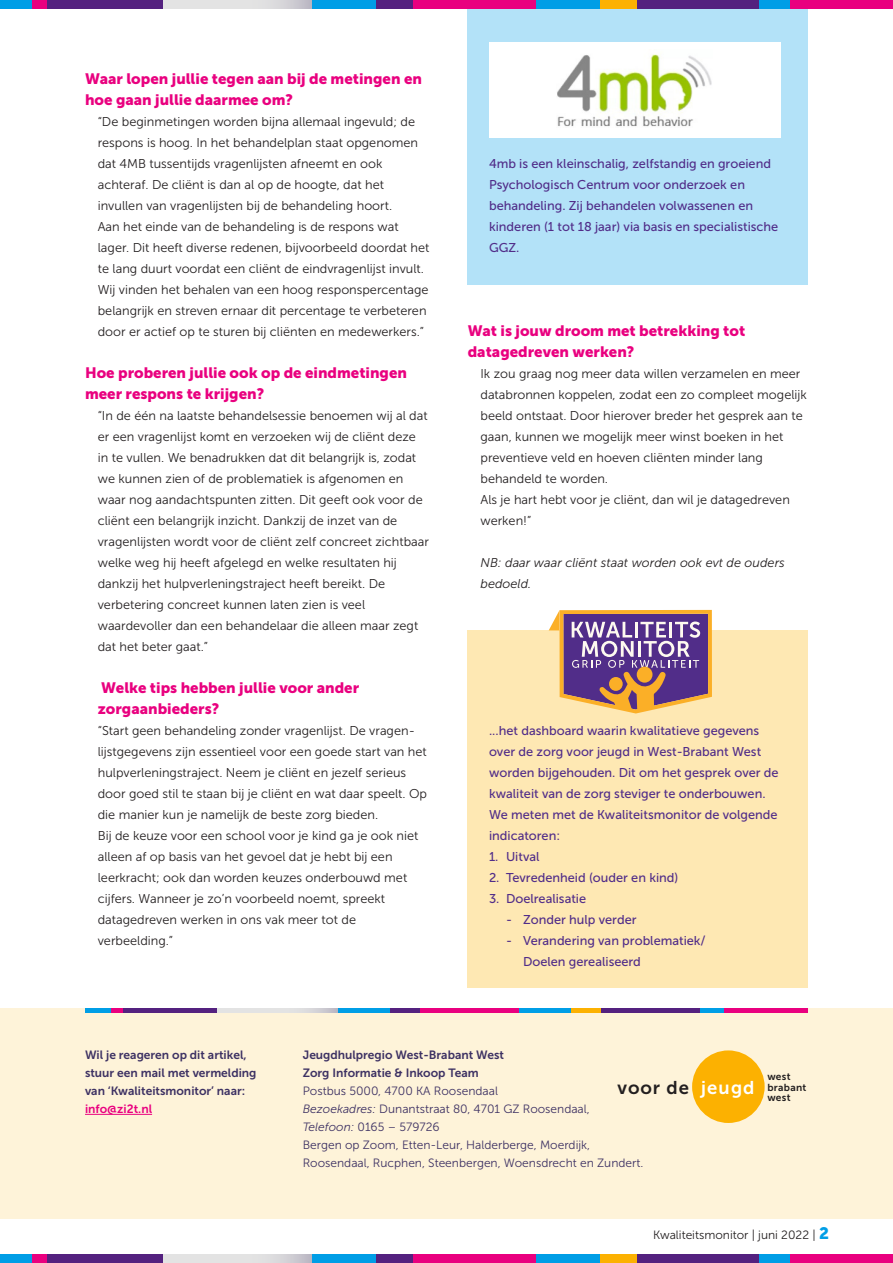
<style>
.page{position:relative;width:893px;height:1263px;background:#fff}
.page>*{position:absolute;margin:0;border:0;box-sizing:border-box;transform-origin:0 0}
.t1{font:18.45px "Museo Sans 700";letter-spacing:.05em;color:#231f20}
.t2{font:18.45px "Museo Sans 700";letter-spacing:.06em;color:#fff}
.t3{font:15px/21px "Museo Sans 900";color:#e9007f}
.t4{font:12.75px/21px "Museo Sans 300";color:#231f20}
.t5{font:12.75px/21px "Museo Sans 500";color:#512d89}
.t6{font:italic 12.75px/21px "Museo Sans 300";color:#231f20}
.t7{font:12px/18px "Museo Sans 300";color:#3d3163}
.t8{font:12px/18px "Museo Sans 700";color:#3d3163}
.t9{font:12px "Museo Sans 300";color:#231f20}
.t10{font:10.2px "Museo Sans 700";letter-spacing:.03em;color:#231f20}
.s1{color:#e9007f}
.s2{font-style:italic}
.s3{font-family:"Museo Sans 900";font-size:16.5px;color:#009ee6}
</style>
<div class="page">
<div style="left:468px;top:9px;width:340px;height:276px;background:#b3e2f8"></div>
<div style="left:468px;top:630px;width:340px;height:357px;background:#fee8b3"></div>
<div style="left:0;top:0;width:32px;height:9px;background:#009ee6"></div>
<div style="left:312px;top:0;width:64px;height:9px;background:#009ee6"></div>
<div style="left:536px;top:0;width:64px;height:9px;background:#009ee6"></div>
<div style="left:758px;top:0;width:32px;height:9px;background:#009ee6"></div>
<div style="left:32px;top:0;width:15px;height:9px;background:#e9007f"></div>
<div style="left:413px;top:0;width:123px;height:9px;background:#e9007f"></div>
<div style="left:790px;top:0;width:103px;height:9px;background:#e9007f"></div>
<div style="left:47px;top:0;width:116px;height:9px;background:#54217f"></div>
<div style="left:637px;top:0;width:121px;height:9px;background:#54217f"></div>
<div style="left:376px;top:0;width:37px;height:9px;background:#54217f"></div>
<div style="left:600px;top:0;width:37px;height:9px;background:#fcb101"></div>
<svg style="left:163px;top:0;width:149px;height:9px"></svg>
<div style="left:0;top:1254px;width:32px;height:9px;background:#009ee6"></div>
<div style="left:312px;top:1254px;width:64px;height:9px;background:#009ee6"></div>
<div style="left:536px;top:1254px;width:64px;height:9px;background:#009ee6"></div>
<div style="left:758px;top:1254px;width:32px;height:9px;background:#009ee6"></div>
<div style="left:32px;top:1254px;width:15px;height:9px;background:#e9007f"></div>
<div style="left:413px;top:1254px;width:123px;height:9px;background:#e9007f"></div>
<div style="left:790px;top:1254px;width:103px;height:9px;background:#e9007f"></div>
<div style="left:47px;top:1254px;width:116px;height:9px;background:#54217f"></div>
<div style="left:637px;top:1254px;width:121px;height:9px;background:#54217f"></div>
<div style="left:376px;top:1254px;width:37px;height:9px;background:#54217f"></div>
<div style="left:600px;top:1254px;width:37px;height:9px;background:#fcb101"></div>
<svg style="left:163px;top:1254px;width:149px;height:9px"></svg>
<div style="left:0;top:1008px;width:893px;height:210px;background:#fef3d9"></div>
<hr style="left:85px;top:1008px;width:26px;height:4px;background:#009ee6">
<hr style="left:337px;top:1008px;width:53px;height:4px;background:#009ee6">
<hr style="left:519px;top:1008px;width:52px;height:4px;background:#009ee6">
<hr style="left:699px;top:1008px;width:26px;height:4px;background:#009ee6">
<hr style="left:111px;top:1008px;width:12px;height:4px;background:#e9007f">
<hr style="left:420px;top:1008px;width:99px;height:4px;background:#e9007f">
<hr style="left:725px;top:1008px;width:83px;height:4px;background:#e9007f">
<hr style="left:123px;top:1008px;width:94px;height:4px;background:#54217f">
<hr style="left:601px;top:1008px;width:98px;height:4px;background:#54217f">
<hr style="left:390px;top:1008px;width:30px;height:4px;background:#54217f">
<hr style="left:571px;top:1008px;width:30px;height:4px;background:#fcb101">
<svg style="left:217px;top:1008px;width:120px;height:4px"></svg>
<hr style="left:85px;top:1114px;width:67px;height:1px;background:#e9007f">
<div style="left:692px;top:1050px;width:73px;height:73px;background:#fcb101;border-radius:50%"></div>
<div style="left:489px;top:42px;width:291px;height:96px;background:#fff"></div>
<img style="left:557px;top:54px;width:155px;height:73px">
<svg style="left:549px;top:610px;width:163px;height:103px;background:#9a7487"></svg>
<div style="left:609px;top:677px;width:14px;height:14px;background:#fbaf27;border-radius:50%"></div>
<p class="t3" style="left:85px;top:68px;width:338px">Waar lopen jullie tegen aan bij de metingen en hoe gaan jullie daarmee om?</p>
<p class="t4" style="left:98px;top:111px;width:322px">“De beginmetingen worden bijna allemaal ingevuld; de respons is hoog. In het behandelplan staat opgenomen dat 4MB tussentijds vragenlijsten afneemt en ook achteraf. De cliënt is dan al op de hoogte, dat het invullen van vragenlijsten bij de behandeling hoort.</p>
<p class="t4" style="left:98px;top:216px;width:333px">Aan het einde van de behandeling is de respons wat lager. Dit heeft diverse redenen, bijvoorbeeld doordat het te lang duurt voordat een cliënt de eindvragenlijst invult.<br>Wij vinden het behalen van een hoog responspercentage belangrijk en streven ernaar dit percentage te verbeteren door er actief op te sturen bij cliënten en medewerkers.”</p>
<p class="t3" style="left:85px;top:362px;width:324px">Hoe proberen jullie ook op de eindmetingen meer respons te krijgen?</p>
<p class="t4" style="left:98px;top:405px;width:333px">“In de één na laatste behandelsessie benoemen wij al dat er een vragenlijst komt en verzoeken wij de cliënt deze in te vullen. We benadrukken dat dit belangrijk is, zodat we kunnen zien of de problematiek is afgenomen en waar nog aandachtspunten zitten. Dit geeft ook voor de cliënt een belangrijk inzicht. Dankzij de inzet van de vragenlijsten wordt voor de cliënt zelf concreet zichtbaar welke weg hij heeft afgelegd en welke resultaten hij dankzij het hulpverleningstraject heeft bereikt. De verbetering concreet kunnen laten zien is veel waardevoller dan een behandelaar die alleen maar zegt dat het beter gaat.”</p>
<p class="t3" style="left:98px;top:677px;width:263px">Welke tips hebben jullie voor ander zorgaanbieders?</p>
<p class="t4" style="left:98px;top:720px;width:319px">“Start geen behandeling zonder vragenlijst. De vragen-</p>
<p class="t4" style="left:98px;top:741px;width:331px">lijstgegevens zijn essentieel voor een goede start van het hulpverleningstraject. Neem je cliënt en jezelf serieus door goed stil te staan bij je cliënt en wat daar speelt. Op die manier kun je namelijk de beste zorg bieden.</p>
<p class="t4" style="left:98px;top:825px;width:322px">Bij de keuze voor een school voor je kind ga je ook niet alleen af op basis van het gevoel dat je hebt bij een leerkracht; ook dan worden keuzes onderbouwd met cijfers. Wanneer je zo’n voorbeeld noemt, spreekt datagedreven werken in ons vak meer tot de verbeelding.”</p>
<p class="t5" style="left:489px;top:153px;width:291px">4mb is een kleinschalig, zelfstandig en groeiend Psychologisch Centrum voor onderzoek en behandeling. Zij behandelen volwassenen en kinderen (1 tot 18 jaar) via basis en specialistische GGZ.</p>
<p class="t3" style="left:468px;top:320px;width:279px">Wat is jouw droom met betrekking tot datagedreven werken?</p>
<p class="t4" style="left:480px;top:363px;width:328px">Ik zou graag nog meer data willen verzamelen en meer databronnen koppelen, zodat een zo compleet mogelijk beeld ontstaat. Door hierover breder het gesprek aan te gaan, kunnen we mogelijk meer winst boeken in het preventieve veld en hoeven cliënten minder lang behandeld te worden.</p>
<p class="t4" style="left:480px;top:489px;width:311px">Als je hart hebt voor je cliënt, dan wil je datagedreven werken!”</p>
<p class="t6" style="left:480px;top:552px;width:306px">NB: daar waar cliënt staat worden ook evt de ouders bedoeld.</p>
<p class="t5" style="left:489px;top:720px;width:291px">...het dashboard waarin kwalitatieve gegevens over de zorg voor jeugd in West-Brabant West worden bijgehouden. Dit om het gesprek over de kwaliteit van de zorg steviger te onderbouwen.<br>We meten met de Kwaliteitsmonitor de volgende indicatoren:</p>
<p class="t5" style="left:489px;top:846px;width:52px">1. Uitval</p>
<p class="t5" style="left:489px;top:867px;width:191px">2. Tevredenheid (ouder en kind)</p>
<p class="t5" style="left:489px;top:888px;width:99px">3. Doelrealisatie</p>
<p class="t5" style="left:506px;top:909px;width:132px">- Zonder hulp verder</p>
<p class="t5" style="left:523px;top:930px;width:184px;text-indent:-17px">- Verandering van problematiek/<br>Doelen gerealiseerd</p>
<p class="t8" style="left:85px;top:1046px;width:173px">Wil je reageren op dit artikel, stuur een mail met vermelding van ‘Kwaliteitsmonitor’ naar: <span class="s1">info@zi2t.nl</span></p>
<p class="t8" style="left:303px;top:1046px;width:203px">Jeugdhulpregio West-Brabant West</p>
<p class="t8" style="left:303px;top:1064px;width:178px">Zorg Informatie &amp; Inkoop Team</p>
<p class="t7" style="left:303px;top:1082px;width:197px">Postbus 5000, 4700 KA Roosendaal</p>
<p class="t7" style="left:303px;top:1100px;width:289px"><span class="s2">Bezoekadres:</span> Dunantstraat 80, 4701 GZ Roosendaal,</p>
<p class="t7" style="left:303px;top:1118px;width:138px"><span class="s2">Telefoon:</span> 0165 – 579726</p>
<p class="t7" style="left:303px;top:1136px;width:342px">Bergen op Zoom, Etten-Leur, Halderberge, Moerdijk,<br>Roosendaal, Rucphen, Steenbergen, Woensdrecht en Zundert.</p>
<p class="t1" style="left:617px;top:1077px;width:73px">voor de</p>
<p class="t2" style="left:701px;top:1077px;width:55px">jeugd</p>
<p class="t10" style="left:767px;top:1071px;width:25px">west</p>
<p class="t10" style="left:767px;top:1081px;width:41px">brabant</p>
<p class="t10" style="left:767px;top:1091px;width:25px">west</p>
<p class="t9" style="left:653px;top:1228px;width:178px">Kwaliteitsmonitor | juni 2022 | <span class="s3">2</span></p>
</div>
